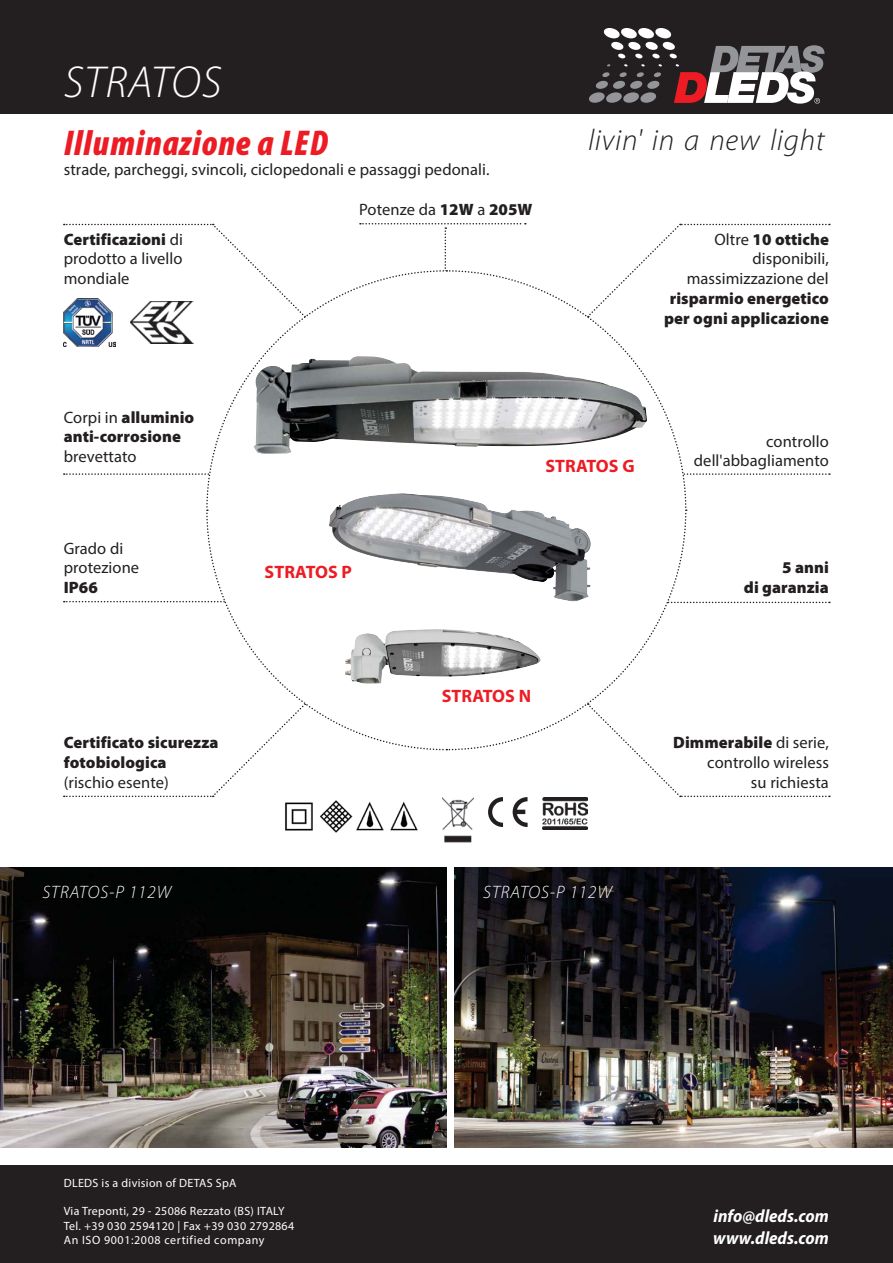
<style>
.page{position:relative;width:893px;height:1263px;background:#fff}
.page>*{position:absolute;margin:0;border:0;box-sizing:border-box;transform-origin:0 0}
.t1{font:italic 300 45px "Myriad Pro";letter-spacing:.025em;color:#fff}
.t2{font:italic 900 condensed 36px "Myriad Pro";letter-spacing:.025em;color:#ed1c24}
.t3{font:italic 300 30px "Myriad Pro";letter-spacing:.025em;color:#231f20}
.t4{font:italic 700 semi-condensed 18px/22.5px "Myriad Pro";letter-spacing:.005em;color:#fff}
.t5{font:italic 300 18px "Myriad Pro";letter-spacing:.05em;color:#fff}
.t6{font:700 18px "Myriad Pro";letter-spacing:.005em;color:#ed1c24}
.t7{font:16.5px/19.8px "Myriad Pro";letter-spacing:.005em;color:#231f20;text-align:right}
.t8{font:900 16.5px/19.8px "Myriad Pro";letter-spacing:.005em;color:#231f20}
.t9{font:12px/14.4px "Myriad Pro";letter-spacing:.025em;color:#fff}
.s1{font-weight:900}
.s2{font-weight:400}
</style>
<div class="page">
<svg style="left:488px;top:797px;width:15px;height:30px"></svg>
<svg style="left:513px;top:797px;width:15px;height:30px"></svg>
<img style="left:442px;top:797px;width:31px;height:46px">
<img style="left:130px;top:318px;width:63px;height:25px">
<img style="left:64px;top:318px;width:52px;height:28px">
<svg style="left:64px;top:751px;width:195px;height:46px"></svg>
<svg style="left:634px;top:751px;width:196px;height:46px"></svg>
<svg style="left:64px;top:601px;width:141px;height:1px"></svg>
<svg style="left:687px;top:602px;width:143px;height:1px"></svg>
<svg style="left:64px;top:473px;width:141px;height:2px"></svg>
<svg style="left:687px;top:473px;width:143px;height:2px"></svg>
<svg style="left:64px;top:224px;width:194px;height:94px"></svg>
<svg style="left:634px;top:224px;width:196px;height:45px"></svg>
<svg style="left:205px;top:269px;width:482px;height:482px"></svg>
<svg style="left:360px;top:223px;width:166px;height:53px"></svg>
<img style="left:542px;top:797px;width:45px;height:33px">
<img style="left:285px;top:800px;width:133px;height:33px">
<img style="left:345px;top:629px;width:196px;height:55px">
<img style="left:329px;top:493px;width:262px;height:109px">
<img style="left:254px;top:356px;width:393px;height:98px">
<div style="left:0;top:1165px;width:893px;height:98px;background:#231f20"></div>
<div style="left:0;top:0;width:893px;height:114px;background:#231f20"></div>
<img style="left:0;top:867px;width:446px;height:281px">
<img style="left:455px;top:867px;width:438px;height:281px">
<svg style="left:589px;top:28px;width:236px;height:76px"></svg>
<h1 class="t1" style="left:64px;top:65px;width:159px">STRATOS</h1>
<h2 class="t2" style="left:64px;top:121px;width:265px">Illuminazione a LED</h2>
<p class="t7" style="left:64px;top:160px;width:427px">strade, parcheggi, svincoli, ciclopedonali e passaggi pedonali.</p>
<p class="t7" style="left:64px;top:230px;width:121px;text-align:justify"><span class="s1">Certificazioni</span> di prodotto a livello mondiale</p>
<p class="t7" style="left:359px;top:200px;width:175px">Potenze da <span class="s1">12W</span> a <span class="s1">205W</span></p>
<h3 class="t3" style="left:588px;top:129px;width:238px">livin' in a new light</h3>
<p class="t7" style="left:687px;top:230px;width:144px">Oltre <span class="s1">10 ottiche </span>disponibili, massimizzazione del</p>
<p class="t8" style="left:664px;top:290px;width:166px;text-align:center">risparmio energetico per ogni applicazione</p>
<p class="t8" style="left:64px;top:408px;width:132px"><span class="s2">Corpi in</span> alluminio anti-corrosione</p>
<p class="t7" style="left:64px;top:448px;width:74px">brevettato</p>
<p class="t7" style="left:64px;top:539px;width:77px;text-align:left">Grado di protezione</p>
<p class="t8" style="left:64px;top:579px;width:36px">IP66</p>
<p class="t6" style="left:265px;top:561px;width:89px">STRATOS P</p>
<p class="t6" style="left:545px;top:455px;width:91px">STRATOS G</p>
<p class="t7" style="left:694px;top:432px;width:136px">controllo dell'abbagliamento</p>
<p class="t8" style="left:744px;top:559px;width:87px;text-align:right">5 anni<br>di garanzia</p>
<p class="t8" style="left:64px;top:734px;width:156px">Certificato sicurezza fotobiologica</p>
<p class="t7" style="left:64px;top:773px;width:107px">(rischio esente)</p>
<p class="t6" style="left:442px;top:685px;width:91px">STRATOS N</p>
<p class="t7" style="left:673px;top:734px;width:157px"><span class="s1">Dimmerabile</span> di serie, controllo wireless<br>su richiesta</p>
<p class="t5" style="left:43px;top:885px;width:130px">STRATOS-P 112W</p>
<p class="t5" style="left:483px;top:885px;width:130px">STRATOS-P 112W</p>
<p class="t9" style="left:64px;top:1176px;width:174px">DLEDS is a division of DETAS SpA</p>
<p class="t9" style="left:64px;top:1205px;width:232px">Via Treponti, 29 - 25086 Rezzato (BS) ITALY<br>Tel. +39 030 2594120 | Fax +39 030 2792864<br>An ISO 9001:2008 certified company</p>
<p class="t4" style="left:713px;top:1204px;width:117px">info@dleds.com www.dleds.com</p>
</div>
